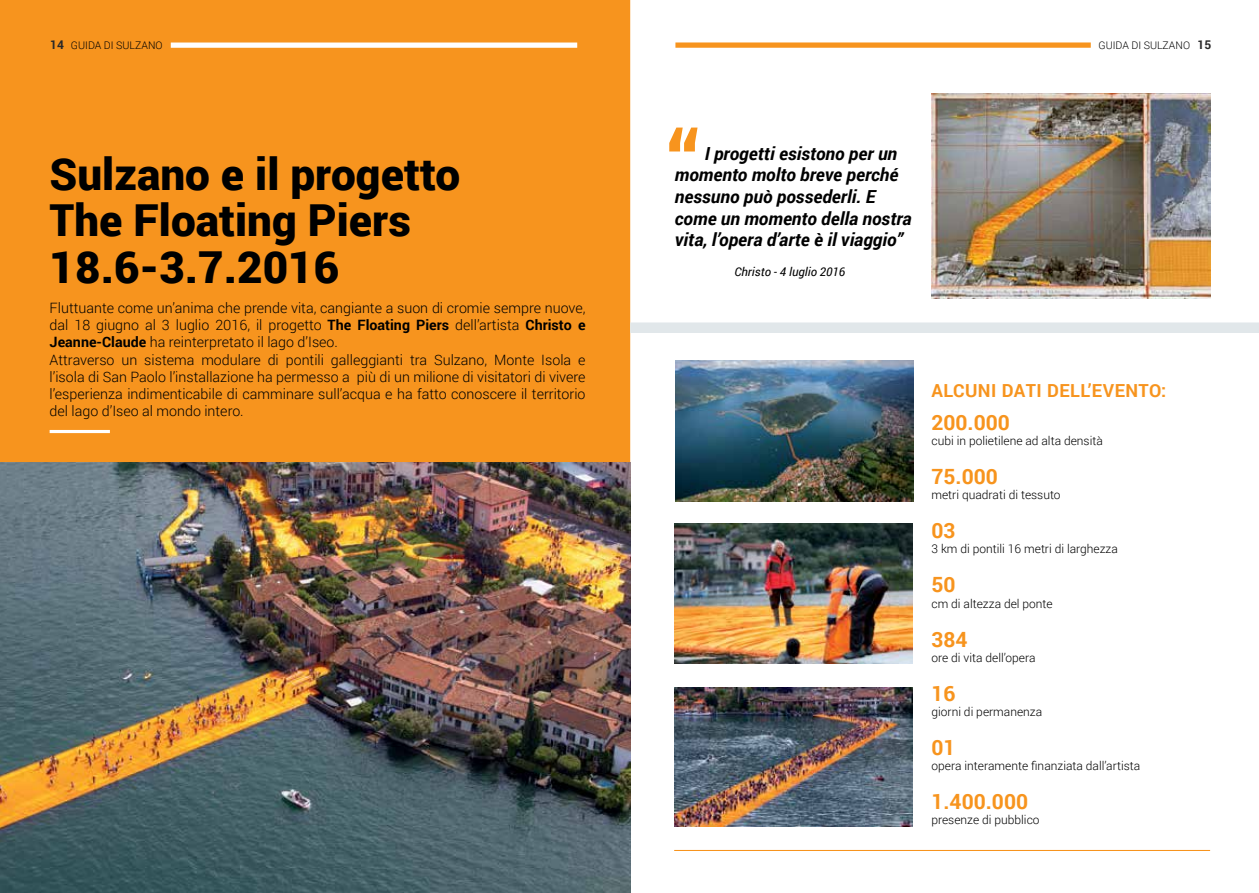
<style>
.page{position:relative;width:1259px;height:893px;background:#fff}
.page>*{position:absolute;margin:0;border:0;box-sizing:border-box;transform-origin:0 0}
.t1{font:900 44.1px/46.2px "Roboto";color:#000}
.t2{font:700 21px "Roboto";color:#f7941e}
.t3{font:italic 700 18px/21.6px "Roboto";color:#000}
.t4{font:700 18px "Roboto";letter-spacing:.025em;color:#f7941e}
.t5{font:300 14.25px/17.1px "Roboto";color:#000}
.t6{font:300 12px "Roboto";color:#000}
.t7{font:italic 12px "Roboto";color:#000}
.t8{font:300 10.5px "Roboto";color:#000}
.s1{font-weight:700;font-size:12px;color:#292829}
.s2{font-weight:700}
</style>
<div class="page">
<img style="left:931px;top:94px;width:279px;height:204px">
<img style="left:675px;top:361px;width:238px;height:140px">
<img style="left:675px;top:687px;width:238px;height:139px">
<img style="left:675px;top:523px;width:237px;height:141px">
<img style="left:0;top:462px;width:630px;height:431px">
<div style="left:0;top:0;width:630px;height:462px;background:#f7941e"></div>
<div style="left:630px;top:322px;width:629px;height:11px;background:#e1e7ea"></div>
<svg style="left:669px;top:128px;width:28px;height:23px"></svg>
<hr style="left:50px;top:430px;width:60px;height:3px;background:#fff">
<hr style="left:674px;top:850px;width:536px;height:1px;background:#f7941e">
<div style="left:675px;top:42px;width:415px;height:6px;background:#f7941e"></div>
<div style="left:171px;top:43px;width:406px;height:5px;background:#fff"></div>
<p class="t8" style="left:50px;top:38px;width:114px"><span class="s1">14</span> GUIDA DI SULZANO</p>
<p class="t8" style="left:1098px;top:38px;width:114px">GUIDA DI SULZANO <span class="s1">15</span></p>
<h1 class="t1" style="left:50px;top:150px;width:412px">Sulzano e il progetto<br>The Floating Piers<br>18.6-3.7.2016</h1>
<p class="t3" style="left:675px;top:142px;width:238px;text-indent:30px">I progetti esistono per un momento molto breve perché nessuno può possederli. E come un momento della nostra vita, l’opera d’arte è il viaggio”</p>
<p class="t7" style="left:734px;top:263px;width:112px">Christo - 4 luglio 2016</p>
<p class="t5" style="left:50px;top:299px;width:537px">Fluttuante come un’anima che prende vita, cangiante a suon di cromie sempre nuove, dal 18 giugno al 3 luglio 2016, il progetto <span class="s2">The Floating Piers</span> dell’artista <span class="s2">Christo e Jeanne-Claude</span> ha reinterpretato il lago d’Iseo.<br>Attraverso un sistema modulare di pontili galleggianti tra Sulzano, Monte Isola e l’isola di San Paolo l’installazione ha permesso a più di un milione di visitatori di vivere l’esperienza indimenticabile di camminare sull’acqua e ha fatto conoscere il territorio del lago d’Iseo al mondo intero.</p>
<p class="t4" style="left:931px;top:378px;width:236px">ALCUNI DATI DELL’EVENTO:</p>
<h2 class="t2" style="left:931px;top:408px;width:80px">200.000</h2>
<p class="t6" style="left:931px;top:433px;width:173px">cubi in polietilene ad alta densità</p>
<h2 class="t2" style="left:931px;top:462px;width:68px">75.000</h2>
<p class="t6" style="left:931px;top:487px;width:131px">metri quadrati di tessuto</p>
<h2 class="t2" style="left:931px;top:516px;width:26px">03</h2>
<p class="t6" style="left:931px;top:541px;width:188px">3 km di pontili 16 metri di larghezza</p>
<h2 class="t2" style="left:931px;top:570px;width:26px">50</h2>
<p class="t6" style="left:931px;top:595px;width:123px">cm di altezza del ponte</p>
<h2 class="t2" style="left:931px;top:624px;width:38px">384</h2>
<p class="t6" style="left:931px;top:649px;width:106px">ore di vita dell’opera</p>
<h2 class="t2" style="left:931px;top:678px;width:26px">16</h2>
<p class="t6" style="left:931px;top:703px;width:112px">giorni di permanenza</p>
<h2 class="t2" style="left:931px;top:732px;width:26px">01</h2>
<p class="t6" style="left:931px;top:757px;width:210px">opera interamente finanziata dall’artista</p>
<h2 class="t2" style="left:931px;top:786px;width:98px">1.400.000</h2>
<p class="t6" style="left:931px;top:811px;width:110px">presenze di pubblico</p>
</div>
